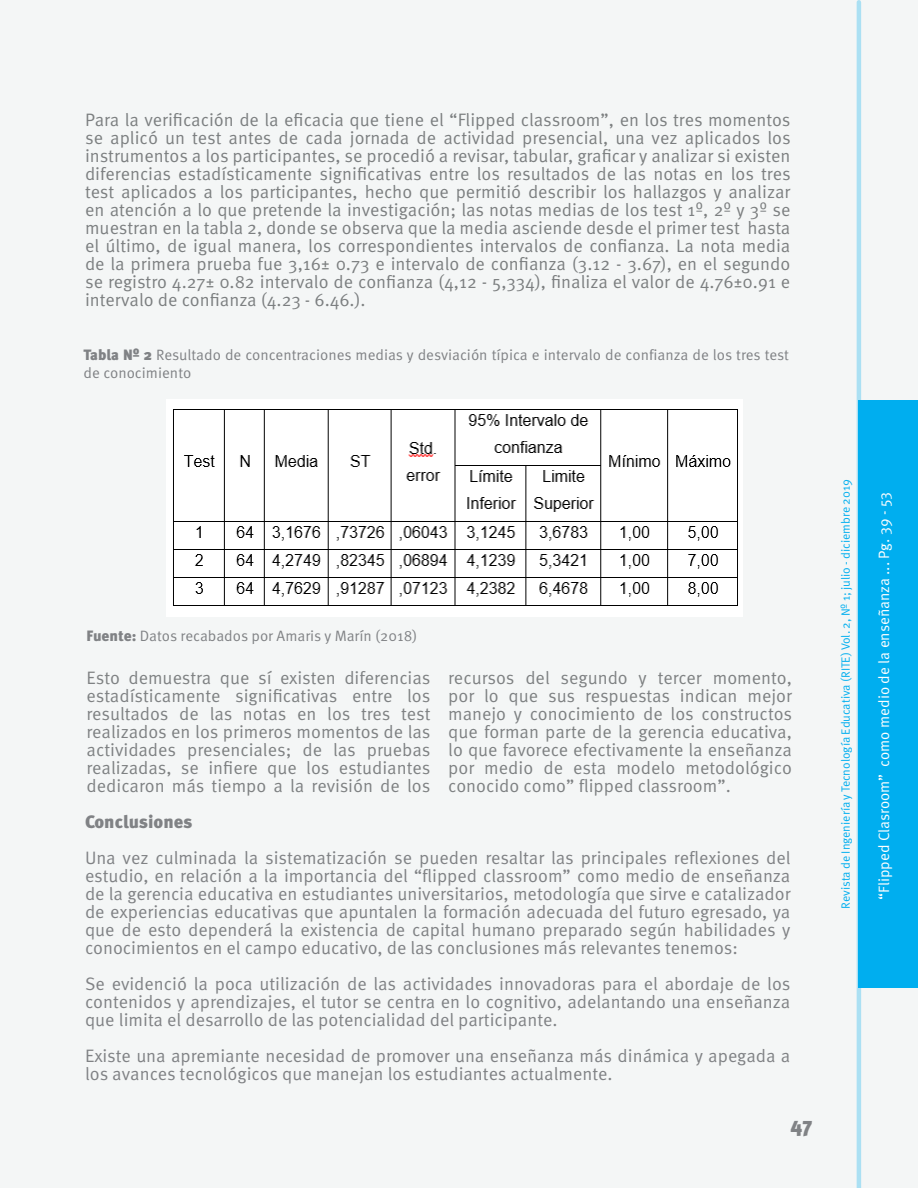
<style>
.page{position:relative;width:918px;height:1188px;background:#f4f6f6}
.page>*{position:absolute;margin:0;border:0;box-sizing:border-box;transform-origin:0 0}
.t1{font:900 21px "Meta Pro";color:#808285}
.Titulos{font:18px/18px "Meta Pro";color:#545557;text-align:justify}
.Resumen_Conclusion{font:18px/18px "Meta Pro";color:#808285;text-align:justify}
.txt{font:18px/18px "Meta Pro";color:#57585a;text-align:justify}
.Resumen_Conclusion-2{font:900 18px "Meta Pro";color:#808285}
.Pie_Imagen{font:15px/18px "Meta Pro";color:#808285}
.t2{font:15px "Meta Pro";color:#fff}
.t3{font:12px "Meta Pro";color:#00aeef}
.s1{font-weight:900}
</style>
<div class="page">
<div style="left:859px;top:400px;width:59px;height:588px;background:#00aeef"></div>
<svg style="left:857px;top:2px;width:4px;height:1186px;fill:#abe0f3"></svg>
<img style="left:167px;top:399px;width:575px;height:217px">
<p class="Titulos" style="left:85px;top:111px;width:707px">Para la verificación de la eficacia que tiene el “Flipped classroom”, en los tres momentos se aplicó un test antes de cada jornada de actividad presencial, una vez aplicados los instrumentos a los participantes, se procedió a revisar, tabular, graficar y analizar si existen diferencias estadísticamente significativas entre los resultados de las notas en los tres test aplicados a los participantes, hecho que permitió describir los hallazgos y analizar en atención a lo que pretende la investigación; las notas medias de los test 1º, 2º y 3º se muestran en la tabla 2, donde se observa que la media asciende desde el primer test hasta el último, de igual manera, los correspondientes intervalos de confianza. La nota media de la primera prueba fue 3,16± 0.73 e intervalo de confianza (3.12 - 3.67), en el segundo se registro 4.27± 0.82 intervalo de confianza (4,12 - 5,334), finaliza el valor de 4.76±0.91 e intervalo de confianza (4.23 - 6.46.).</p>
<p class="Pie_Imagen" style="left:84px;top:346px;width:707px"><span class="s1">Tabla Nº 2</span> Resultado de concentraciones medias y desviación típica e intervalo de confianza de los tres test de conocimiento</p>
<p class="Pie_Imagen" style="left:87px;top:628px;width:332px"><span class="s1">Fuente:</span> Datos recabados por Amaris y Marín (2018)</p>
<p class="txt" style="left:87px;top:669px;width:345px">Esto demuestra que sí existen diferencias estadísticamente significativas entre los resultados de las notas en los tres test realizados en los primeros momentos de las actividades presenciales; de las pruebas realizadas, se infiere que los estudiantes dedicaron más tiempo a la revisión de los</p>
<p class="txt" style="left:448px;top:669px;width:345px">recursos del segundo y tercer momento, por lo que sus respuestas indican mejor manejo y conocimiento de los constructos que forman parte de la gerencia educativa, lo que favorece efectivamente la enseñanza por medio de esta modelo metodológico conocido como” flipped classroom”.</p>
<p class="Resumen_Conclusion-2" style="left:85px;top:810px;width:109px">Conclusiones</p>
<p class="Resumen_Conclusion" style="left:85px;top:849px;width:707px">Una vez culminada la sistematización se pueden resaltar las principales reflexiones del estudio, en relación a la importancia del “flipped classroom” como medio de enseñanza de la gerencia educativa en estudiantes universitarios, metodología que sirve e catalizador de experiencias educativas que apuntalen la formación adecuada del futuro egresado, ya que de esto dependerá la existencia de capital humano preparado según habilidades y conocimientos en el campo educativo, de las conclusiones más relevantes tenemos:</p>
<p class="Resumen_Conclusion" style="left:85px;top:975px;width:707px">Se evidenció la poca utilización de las actividades innovadoras para el abordaje de los contenidos y aprendizajes, el tutor se centra en lo cognitivo, adelantando una enseñanza que limita el desarrollo de las potencialidad del participante.</p>
<p class="Resumen_Conclusion" style="left:85px;top:1047px;width:707px">Existe una apremiante necesidad de promover una enseñanza más dinámica y apegada a los avances tecnológicos que manejan los estudiantes actualmente.</p>
<p class="t1" style="left:790px;top:1111px;width:23px">47</p>
<p class="t3" style="left:838px;top:909px;width:431px;rotate:-90deg">Revista de Ingeniería y Tecnología Educativa (RITE) Vol. 2, Nº 1; julio - diciembre 2019</p>
<p class="t2" style="left:875px;top:900px;width:409px;rotate:-90deg">“Flipped Clasroom” como medio de la enseñanza ... Pg. 39 - 53</p>
</div>
